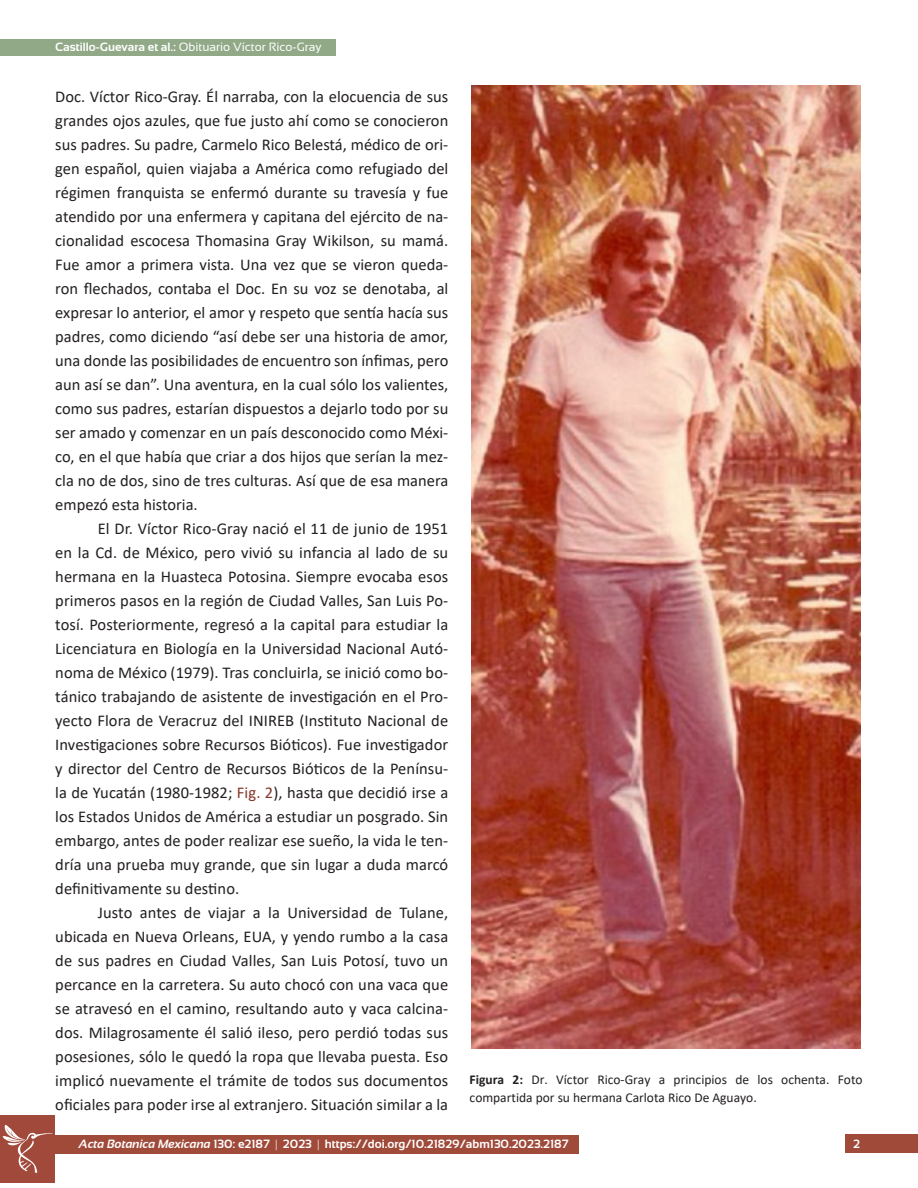
<style>
.page{position:relative;width:918px;height:1188px;background:#fff}
.page>*{position:absolute;margin:0;border:0;box-sizing:border-box;transform-origin:0 0}
.textobase{font:16.5px/24px "Calibri";letter-spacing:.005em;color:#231f20;text-align:justify}
.sinsangria{font:16.5px/24px "Calibri";color:#231f20;text-align:justify}
.piefigura{font:13.5px/18px "Calibri";color:#231f20}
.t1{font:700 12px "Sansation";color:#fff}
.t2{font:12px "Sansation";color:#fff}
.t3{font:italic 700 12px "Sansation";color:#fff}
.s1{font-weight:700}
.s2{color:#853427}
.s3{font-weight:300}
.s4{font-style:italic}
</style>
<div class="page">
<div style="left:846px;top:1134px;width:72px;height:19px;background:#a04a3a"></div>
<div style="left:0;top:39px;width:336px;height:16px;background:#91a987"></div>
<div style="left:0;top:1135px;width:578px;height:19px;background:#a04a3a"></div>
<div style="left:0;top:1115px;width:55px;height:67px;background:#a14a3b"></div>
<svg style="left:3px;top:1125px;width:50px;height:48px"></svg>
<img style="left:472px;top:86px;width:388px;height:962px">
<p class="t2" style="left:55px;top:40px;width:268px"><span class="s1">Castillo-Guevara et al.:</span> Obituario Víctor Rico-Gray</p>
<p class="sinsangria" style="left:55px;top:84px;width:395px">Doc. Víctor Rico-Gray. Él narraba, con la elocuencia de sus grandes ojos azules, que fue justo ahí como se conocieron sus padres. Su padre, Carmelo Rico Belestá, médico de ori&shy;gen español, quien viajaba a América como refugiado del régimen franquista se enfermó durante su travesía y fue atendido por una enfermera y capitana del ejército de na&shy;cionalidad escocesa Thomasina Gray Wikilson, su mamá.<br>Fue amor a primera vista. Una vez que se vieron queda&shy;ron flechados, contaba el Doc. En su voz se denotaba, al expresar lo anterior, el amor y respeto que sentía hacía sus padres, como diciendo “así debe ser una historia de amor, una donde las posibilidades de encuentro son ínfimas, pero aun así se dan”. Una aventura, en la cual sólo los valientes, como sus padres, estarían dispuestos a dejarlo todo por su ser amado y comenzar en un país desconocido como Méxi&shy;co, en el que había que criar a dos hijos que serían la mez&shy;cla no de dos, sino de tres culturas. Así que de esa manera empezó esta historia.</p>
<p class="textobase" style="left:55px;top:516px;width:395px;text-indent:43px">El Dr. Víctor Rico-Gray nació el 11 de junio de 1951 en la Cd. de México, pero vivió su infancia al lado de su hermana en la Huasteca Potosina. Siempre evocaba esos primeros pasos en la región de Ciudad Valles, San Luis Po&shy;tosí. Posteriormente, regresó a la capital para estudiar la Licenciatura en Biología en la Universidad Nacional Autó&shy;noma de México (1979). Tras concluirla, se inició como bo&shy;tánico trabajando de asistente de investigación en el Pro&shy;yecto Flora de Veracruz del INIREB (Instituto Nacional de Investigaciones sobre Recursos Bióticos). Fue investigador y director del Centro de Recursos Bióticos de la Penínsu&shy;la de Yucatán (1980-1982; <span class="s2">Fig. 2</span>), hasta que decidió irse a los Estados Unidos de América a estudiar un posgrado. Sin embargo, antes de poder realizar ese sueño, la vida le ten&shy;dría una prueba muy grande, que sin lugar a duda marcó definitivamente su destino.</p>
<p class="textobase" style="left:55px;top:900px;width:395px;text-indent:43px">Justo antes de viajar a la Universidad de Tulane, ubicada en Nueva Orleans, EUA, y yendo rumbo a la casa de sus padres en Ciudad Valles, San Luis Potosí, tuvo un percance en la carretera. Su auto chocó con una vaca que se atravesó en el camino, resultando auto y vaca calcina&shy;dos. Milagrosamente él salió ileso, pero perdió todas sus posesiones, sólo le quedó la ropa que llevaba puesta. Eso implicó nuevamente el trámite de todos sus documentos oficiales para poder irse al extranjero. Situación similar a la</p>
<p class="piefigura" style="left:470px;top:1070px;width:395px"><span class="s1">Figura 2:</span> Dr. Víctor Rico-Gray a principios de los ochenta. Foto compartida por su hermana Carlota Rico De Aguayo.</p>
<p class="t1" style="left:193px;top:1134px;width:351px">128: e1924 <span class="s3">|</span> 2021 <span class="s3">|</span> https://doi.org/10.21829/abm128.2021.1924</p>
<p class="t1" style="left:58px;top:1138px;width:484px"><sup>Acta</sup> <sup>Botanica</sup> <sup>Mexicana</sup> 128: e1829 <span class="s3">|</span> 2021 <span class="s3">|</span> https://doi.org/10.21829/abm128.2021.18 9</p>
<p class="t1" style="left:79px;top:1138px;width:491px"><span class="s4">Acta Botanica Mexicana</span> 130: e2187 <span class="s3">|</span> 2023 <span class="s3">|</span> https://doi.org/10.21829/abm130.2023.2187</p>
<p class="t3" style="left:56px;top:1138px;width:134px">Acta Botanic Mexicana</p>
<p class="t1" style="left:853px;top:1137px;width:8px">2</p>
</div>
